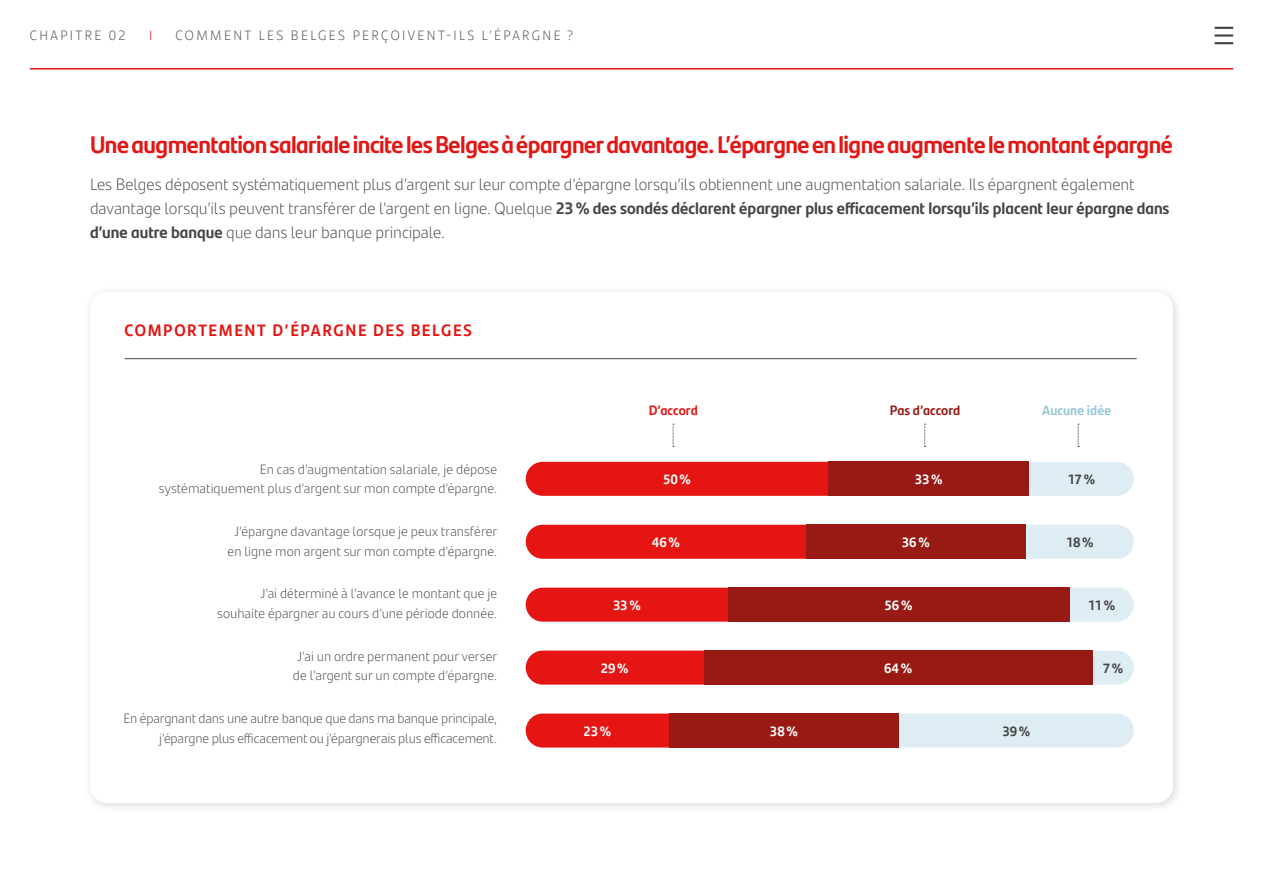
<style>
.page{position:relative;width:1263px;height:893px;background:#fff}
.page>*{position:absolute;margin:0;border:0;box-sizing:border-box;transform-origin:0 0}
.t1{font:700 24px "Santander Headline";letter-spacing:-.02em;color:#e41513}
.t2{font:300 16.5px "Santander Text";letter-spacing:-.01em;color:#444}
.t3{font:700 16.5px "Santander Headline";color:#444}
.t4{font:700 16.5px "Santander Headline";letter-spacing:.1em;color:#e41513}
.t5{font:300 13.5px/19.5px "Santander Text";color:#444;text-align:right}
.t6{font:300 13.5px "Santander Text";letter-spacing:.175em;color:#444}
.t7{font:700 13.5px "Santander Headline";color:#fff}
.t8{font:700 13.5px "Santander Headline";color:#444}
.t9{font:700 13.5px "Santander Headline";color:#991914}
.t10{font:700 13.5px "Santander Headline";letter-spacing:.005em;color:#95c8d7}
.t11{font:700 13.5px "Santander Headline";color:#e41513}
.t12{font:300 13.5px "Santander Text";color:#e41513}
.s1{font-family:"Santander Text";font-weight:300}
.s2{font-family:"Santander Headline";font-weight:700}
</style>
<div class="page">
<hr style="left:30px;top:68px;width:1203px;height:2px;background:#e41513">
<svg style="left:1214px;top:42px;width:19px;height:2px"></svg>
<hr style="left:1214px;top:34px;width:19px;height:3px;background:#444">
<svg style="left:1214px;top:27px;width:19px;height:2px"></svg>
<div style="left:83px;top:285px;width:1101px;height:529px;background:#000;opacity:.15"></div>
<div style="left:90px;top:292px;width:1083px;height:511px;background:#fff;border-radius:17px"></div>
<div style="left:526px;top:462px;width:399px;height:34px;background:#e41513;border-radius:17px"></div>
<div style="left:526px;top:525px;width:382px;height:34px;background:#e41513;border-radius:17px"></div>
<div style="left:526px;top:588px;width:382px;height:34px;background:#e41513;border-radius:17px"></div>
<div style="left:526px;top:651px;width:280px;height:34px;background:#e41513;border-radius:17px"></div>
<div style="left:526px;top:713px;width:295px;height:34px;background:#e41513;border-radius:17px"></div>
<hr style="left:125px;top:358px;width:1012px;height:1px;background:#444">
<svg style="left:673px;top:424px;width:1px;height:23px"></svg>
<svg style="left:924px;top:424px;width:2px;height:23px"></svg>
<svg style="left:1078px;top:424px;width:1px;height:23px"></svg>
<div style="left:853px;top:462px;width:281px;height:34px;background:#deedf3;border-radius:17px"></div>
<div style="left:853px;top:525px;width:281px;height:34px;background:#deedf3;border-radius:17px"></div>
<div style="left:853px;top:588px;width:281px;height:34px;background:#deedf3;border-radius:17px"></div>
<div style="left:853px;top:651px;width:281px;height:34px;background:#deedf3;border-radius:17px"></div>
<div style="left:853px;top:713px;width:281px;height:34px;background:#deedf3;border-radius:17px"></div>
<div style="left:828px;top:462px;width:201px;height:34px;background:#991914"></div>
<div style="left:806px;top:525px;width:220px;height:34px;background:#991914"></div>
<div style="left:728px;top:588px;width:341px;height:34px;background:#991914"></div>
<div style="left:704px;top:651px;width:388px;height:34px;background:#991914"></div>
<div style="left:669px;top:713px;width:230px;height:34px;background:#991914"></div>
<p class="t6" style="left:30px;top:25px;width:98px">CHAPITRE 02</p>
<p class="t12" style="left:149px;top:25px;width:5px">I</p>
<p class="t6" style="left:175px;top:25px;width:399px">COMMENT LES BELGES PERÇOIVENT-ILS L’ÉPARGNE ?</p>
<h1 class="t1" style="left:90px;top:126px;width:1084px">Une augmentation salariale incite les Belges à épargner davantage. L’épargne en ligne augmente le montant épargné</h1>
<p class="t2" style="left:90px;top:172px;width:1046px">Les Belges déposent systématiquement plus d’argent sur leur compte d’épargne lorsqu’ils obtiennent une augmentation salariale. Ils épargnent également</p>
<p class="t3" style="left:90px;top:195px;width:1081px"><span class="s1">davantage lorsqu’ils peuvent transférer de l’argent en ligne. Quelque</span> 23% des sondés déclarent épargner plus efficacement lorsqu’ils placent leur épargne dans</p>
<p class="t2" style="left:90px;top:220px;width:356px"><span class="s2">d’une autre banque</span> que dans leur banque principale.</p>
<p class="t4" style="left:125px;top:317px;width:349px">COMPORTEMENT D’ÉPARGNE DES BELGES</p>
<p class="t5" style="left:159px;top:458px;width:340px">En cas d’augmentation salariale, je dépose systématiquement plus d’argent sur mon compte d’épargne.</p>
<p class="t5" style="left:228px;top:521px;width:271px;text-align:center">J’épargne davantage lorsque je peux transférer en ligne mon argent sur mon compte d’épargne.</p>
<p class="t5" style="left:217px;top:583px;width:281px">J’ai déterminé à l’avance le montant que je souhaite épargner au cours d’une période donnée.</p>
<p class="t5" style="left:293px;top:646px;width:206px;text-align:center">J’ai un ordre permanent pour verser de l’argent sur un compte d’épargne.</p>
<p class="t5" style="left:124px;top:708px;width:375px">En épargnant dans une autre banque que dans ma banque principale, j’épargne plus efficacement ou j’épargnerais plus efficacement.</p>
<p class="t11" style="left:649px;top:400px;width:51px">D’accord</p>
<p class="t9" style="left:890px;top:400px;width:72px">Pas d’accord</p>
<p class="t10" style="left:1042px;top:400px;width:70px">Aucune idée</p>
<p class="t7" style="left:663px;top:469px;width:29px">50%</p>
<p class="t7" style="left:915px;top:468px;width:29px">33%</p>
<p class="t8" style="left:1068px;top:468px;width:29px">17%</p>
<p class="t7" style="left:652px;top:531px;width:30px">46%</p>
<p class="t7" style="left:902px;top:531px;width:29px">36%</p>
<p class="t8" style="left:1066px;top:531px;width:29px">18%</p>
<p class="t7" style="left:613px;top:594px;width:29px">33%</p>
<p class="t7" style="left:885px;top:594px;width:29px">56%</p>
<p class="t8" style="left:1088px;top:594px;width:28px">11%</p>
<p class="t7" style="left:601px;top:657px;width:29px">29%</p>
<p class="t7" style="left:884px;top:657px;width:30px">64%</p>
<p class="t8" style="left:1103px;top:657px;width:22px">7%</p>
<p class="t7" style="left:583px;top:720px;width:29px">23%</p>
<p class="t7" style="left:770px;top:720px;width:29px">38%</p>
<p class="t8" style="left:1002px;top:720px;width:29px">39%</p>
</div>
